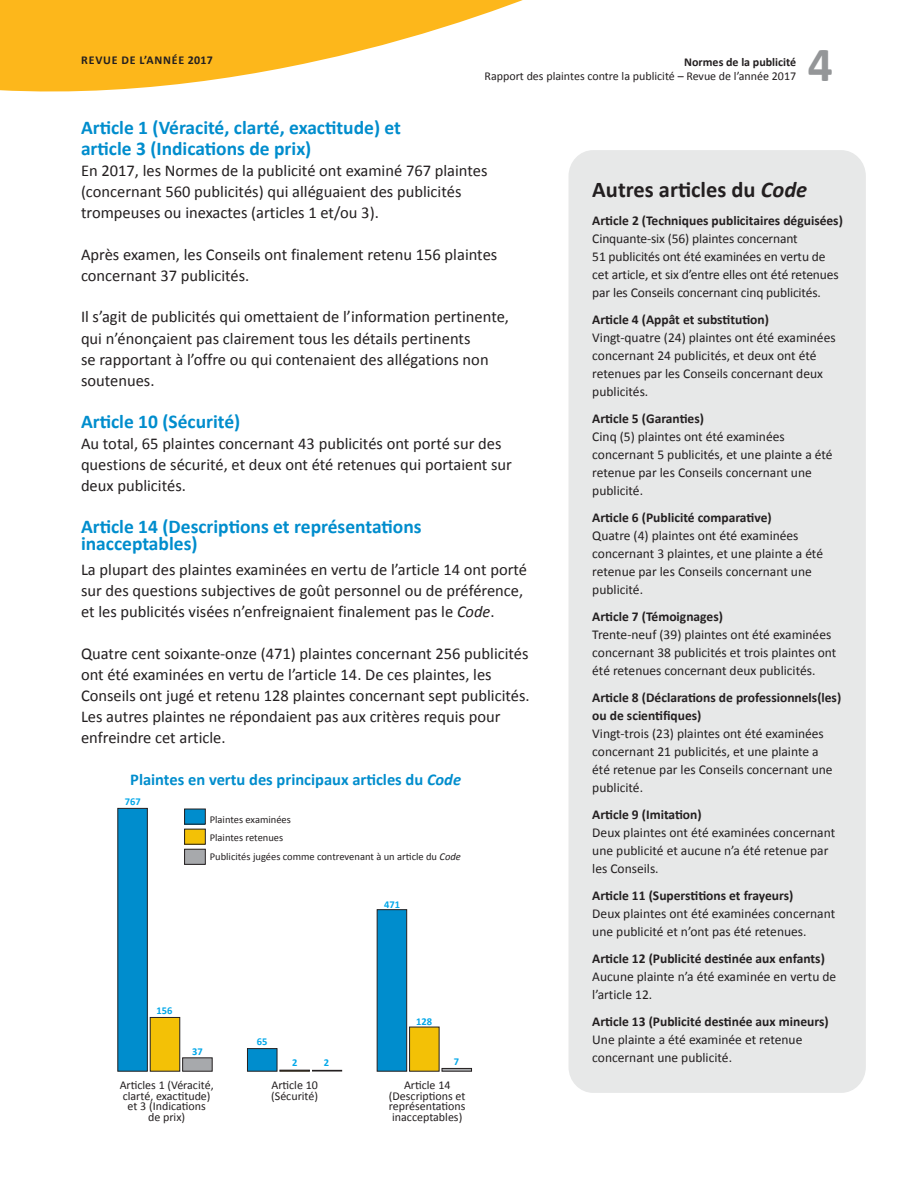
<style>
.page{position:relative;width:918px;height:1188px;background:#fff}
.page>*{position:absolute;margin:0;border:0;box-sizing:border-box;transform-origin:0 0}
.t1{font:700 49.5px "Calibri";color:#949698}
.t2{font:700 22.5px "Calibri";color:#231f20}
.t3{font:700 19.5px/21px "Calibri";color:#008dcd}
.t4{font:16.5px/21px "Calibri";color:#231f20}
.t5{font:700 16.5px "Calibri";color:#008dcd}
.t6{font:13.5px/18px "Calibri";color:#231f20}
.t7{font:700 13.5px/18px "Calibri";color:#231f20}
.t8{font:12px/10.5px "Calibri";color:#231f20;text-align:center}
.t9{font:700 12px "Calibri";color:#231f20}
.t10{font:700 12px "Calibri";letter-spacing:.065em;color:#231f20}
.t11{font:10.5px/18.5px "Calibri";color:#231f20}
.t12{font:700 10.5px "Calibri";color:#00a7e9}
.s1{font-style:italic}
</style>
<div class="page">
<svg style="left:0;top:0;width:523px;height:92px;fill:#fdb71b"></svg>
<div style="left:569px;top:150px;width:297px;height:943px;background:#e7e8e8;border-radius:25px"></div>
<svg style="left:377px;top:909px;width:95px;height:163px"></svg>
<svg style="left:117px;top:808px;width:96px;height:264px"></svg>
<div style="left:185px;top:809px;width:20px;height:15px;background:#008dcd"></div>
<div style="left:184px;top:809px;width:22px;height:15px;border:1px solid #231f20"></div>
<div style="left:185px;top:829px;width:20px;height:15px;background:#f3c106"></div>
<div style="left:184px;top:829px;width:22px;height:15px;border:1px solid #231f20"></div>
<div style="left:185px;top:849px;width:20px;height:15px;background:#a7a9ac"></div>
<div style="left:184px;top:849px;width:22px;height:16px;border:1px solid #231f20"></div>
<svg style="left:247px;top:1048px;width:95px;height:24px"></svg>
<div style="left:312px;top:1070px;width:30px;height:1px;border:1px solid #231f20"></div>
<p class="t10" style="left:81px;top:52px;width:133px">REVUE DE L’ANNÉE 2017</p>
<p class="t9" style="left:684px;top:55px;width:113px">Normes de la publicité</p>
<p class="t8" style="left:485px;top:71px;width:313px">Rapport des plaintes contre la publicité – Revue de l’année 2017</p>
<h1 class="t1" style="left:808px;top:33px;width:27px">4</h1>
<h3 class="t3" style="left:81px;top:117px;width:321px">Article 1 (Véracité, clarté, exactitude) et article 3 (Indications de prix)</h3>
<p class="t4" style="left:81px;top:160px;width:408px">En 2017, les Normes de la publicité ont examiné 767 plaintes (concernant 560 publicités) qui alléguaient des publicités trompeuses ou inexactes (articles 1 et/ou 3).</p>
<p class="t4" style="left:81px;top:244px;width:418px">Après examen, les Conseils ont finalement retenu 156 plaintes concernant 37 publicités.</p>
<p class="t4" style="left:81px;top:307px;width:430px">Il s’agit de publicités qui omettaient de l’information pertinente, qui n’énonçaient pas clairement tous les détails pertinents<br>se rapportant à l’offre ou qui contenaient des allégations non soutenues.</p>
<h3 class="t3" style="left:81px;top:411px;width:161px">Article 10 (Sécurité)</h3>
<p class="t4" style="left:81px;top:433px;width:433px">Au total, 65 plaintes concernant 43 publicités ont porté sur des questions de sécurité, et deux ont été retenues qui portaient sur deux publicités.</p>
<h3 class="t3" style="left:81px;top:517px;width:342px;line-height:18px">Article 14 (Descriptions et représentations inacceptables)</h3>
<p class="t4" style="left:81px;top:559px;width:448px">La plupart des plaintes examinées en vertu de l’article 14 ont porté sur des questions subjectives de goût personnel ou de préférence, et les publicités visées n’enfreignaient finalement pas le <span class="s1">Code</span>.</p>
<p class="t4" style="left:81px;top:643px;width:450px">Quatre cent soixante-onze (471) plaintes concernant 256 publicités ont été examinées en vertu de l’article 14. De ces plaintes, les Conseils ont jugé et retenu 128 plaintes concernant sept publicités.<br>Les autres plaintes ne répondaient pas aux critères requis pour enfreindre cet article.</p>
<p class="t5" style="left:130px;top:768px;width:332px">Plaintes en vertu des principaux articles du <span class="s1">Code</span></p>
<p class="t12" style="left:125px;top:794px;width:17px">767</p>
<p class="t11" style="left:210px;top:810px;width:253px">Plaintes examinées<br>Plaintes retenues<br>Publicités jugées comme contrevenant à un article du <span class="s1">Code</span></p>
<p class="t12" style="left:384px;top:898px;width:17px">471</p>
<p class="t12" style="left:156px;top:1004px;width:17px">156</p>
<p class="t12" style="left:192px;top:1045px;width:12px">37</p>
<p class="t12" style="left:257px;top:1035px;width:12px">65</p>
<p class="t12" style="left:292px;top:1056px;width:7px">2</p>
<p class="t12" style="left:324px;top:1056px;width:7px">2</p>
<p class="t12" style="left:416px;top:1015px;width:17px">128</p>
<p class="t12" style="left:454px;top:1055px;width:7px">7</p>
<p class="t8" style="left:120px;top:1080px;width:96px">Articles 1 (Véracité, clarté, exactitude) et 3 (Indications<br>de prix)</p>
<p class="t8" style="left:389px;top:1080px;width:78px">Article 14 (Descriptions et représentations inacceptables)</p>
<p class="t8" style="left:271px;top:1080px;width:48px;text-align:left">Article 10 (Sécurité)</p>
<h2 class="t2" style="left:592px;top:175px;width:216px">Autres articles du <span class="s1">Code</span></h2>
<p class="t7" style="left:592px;top:212px;width:252px">Article 2 (Techniques publicitaires déguisées)</p>
<p class="t6" style="left:592px;top:230px;width:248px">Cinquante-six (56) plaintes concernant<br>51 publicités ont été examinées en vertu de cet article, et six d’entre elles ont été retenues par les Conseils concernant cinq publicités.</p>
<p class="t7" style="left:592px;top:310px;width:178px">Article 4 (Appât et substitution)</p>
<p class="t6" style="left:592px;top:329px;width:245px">Vingt-quatre (24) plaintes ont été examinées concernant 24 publicités, et deux ont été retenues par les Conseils concernant deux publicités.</p>
<p class="t7" style="left:592px;top:409px;width:113px">Article 5 (Garanties)</p>
<p class="t6" style="left:592px;top:428px;width:242px">Cinq (5) plaintes ont été examinées concernant 5 publicités, et une plainte a été retenue par les Conseils concernant une publicité.</p>
<p class="t7" style="left:592px;top:508px;width:181px">Article 6 (Publicité comparative)</p>
<p class="t6" style="left:592px;top:527px;width:232px">Quatre (4) plaintes ont été examinées concernant 3 plaintes, et une plainte a été retenue par les Conseils concernant une publicité.</p>
<p class="t7" style="left:592px;top:607px;width:132px">Article 7 (Témoignages)</p>
<p class="t6" style="left:592px;top:625px;width:246px">Trente-neuf (39) plaintes ont été examinées concernant 38 publicités et trois plaintes ont été retenues concernant deux publicités.</p>
<p class="t7" style="left:592px;top:688px;width:250px">Article 8 (Déclarations de professionnels(les) ou de scientifiques)</p>
<p class="t6" style="left:592px;top:724px;width:242px">Vingt-trois (23) plaintes ont été examinées concernant 21 publicités, et une plainte a été retenue par les Conseils concernant une publicité.</p>
<p class="t7" style="left:592px;top:805px;width:111px">Article 9 (Imitation)</p>
<p class="t6" style="left:592px;top:823px;width:244px">Deux plaintes ont été examinées concernant une publicité et aucune n’a été retenue par les Conseils.</p>
<p class="t7" style="left:592px;top:886px;width:203px">Article 11 (Superstitions et frayeurs)</p>
<p class="t6" style="left:592px;top:904px;width:244px">Deux plaintes ont été examinées concernant une publicité et n’ont pas été retenues.</p>
<p class="t7" style="left:592px;top:949px;width:234px">Article 12 (Publicité destinée aux enfants)</p>
<p class="t6" style="left:592px;top:967px;width:246px">Aucune plainte n’a été examinée en vertu de l’article 12.</p>
<p class="t7" style="left:592px;top:1012px;width:238px">Article 13 (Publicité destinée aux mineurs)</p>
<p class="t6" style="left:592px;top:1030px;width:212px">Une plainte a été examinée et retenue concernant une publicité.</p>
</div>
